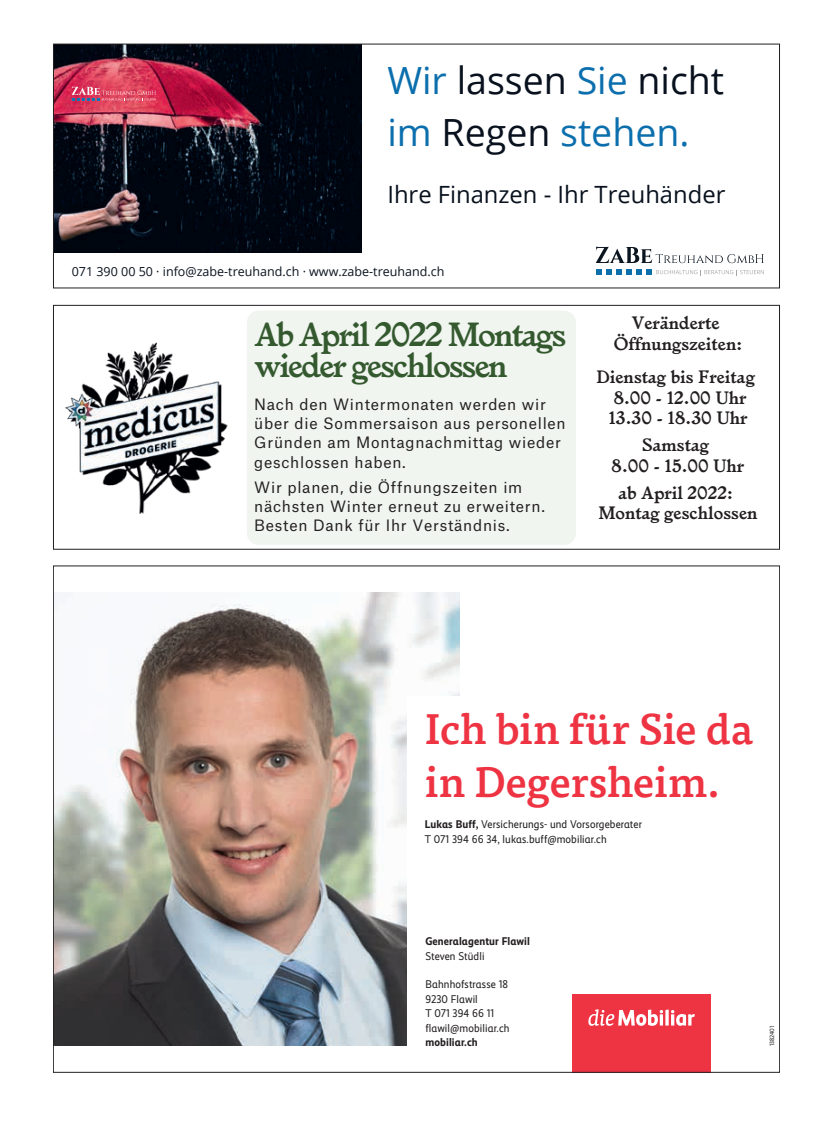
<style>
.page{position:relative;width:833px;height:1134px;background:#fff}
.page>*{position:absolute;margin:0;border:0;box-sizing:border-box;transform-origin:0 0}
.t1{font:500 42.5px/53px "Tisa Pro";letter-spacing:-.01em;color:#ee3343}
.t2{font:37.5px/52.1px "Open Sans";color:#08111d}
.t3{font:600 32.5px/31.9px "Larish Alte";letter-spacing:-.055em;color:#34592f}
.t4{font:23.75px "Open Sans";color:#08111d}
.t5{font:600 17.38px/20.5px "Larish Alte";color:#231f20;text-align:center}
.t6{font:15px/19.1px "Atlas Grotesk";letter-spacing:.05em;color:#231f20}
.t7{font:12.5px "Open Sans";color:#0a131e}
.t8{font:11.25px/14.4px "Mobiliar Realist";letter-spacing:.01em;color:#231f20}
.t9{font:700 11.25px "Mobiliar Realist";letter-spacing:.01em;color:#231f20}
.t10{font:6.25px "Mobiliar Realist";letter-spacing:.005em;color:#231f20}
.s1{color:#0c6fad}
.s2{font-weight:700}
</style>
<div class="page">
<div style="left:572px;top:994px;width:138px;height:78px;background:#ee3343"></div>
<svg style="left:588px;top:1009px;width:106px;height:17px"></svg>
<img style="left:55px;top:592px;width:404px;height:454px">
<div style="left:407px;top:837px;width:70px;height:227px;background:#fff"></div>
<div style="left:407px;top:696px;width:373px;height:164px;background:#fff"></div>
<img style="left:65px;top:343px;width:163px;height:170px">
<div style="left:247px;top:311px;width:329px;height:234px;background:#f0f5ef;border-radius:12px"></div>
<div style="left:53px;top:305px;width:727px;height:244px;border:1px solid #231f20"></div>
<img style="left:55px;top:46px;width:307px;height:206px">
<svg style="left:596px;top:247px;width:168px;height:16px"></svg>
<svg style="left:596px;top:269px;width:168px;height:6px"></svg>
<svg style="left:72px;top:87px;width:84px;height:14px"></svg>
<div style="left:53px;top:44px;width:727px;height:244px;border:1px solid #231f20"></div>
<h2 class="t2" style="left:387px;top:53px;width:338px"><span class="s1">Wir</span> lassen <span class="s1">Sie</span> nicht <span class="s1">im</span> Regen <span class="s1">stehen.</span></h2>
<h3 class="t4" style="left:387px;top:178px;width:339px">Ihre Finanzen - Ihr Treuhänder</h3>
<p class="t7" style="left:72px;top:263px;width:374px">071 390 00 50 · info@zabe-treuhand.ch · www.zabe-treuhand.ch</p>
<h3 class="t3" style="left:254px;top:315px;width:313px">Ab April 2022 Montags wieder geschlossen</h3>
<p class="t6" style="left:254px;top:393px;width:313px">Nach den Wintermonaten werden wir über die Sommersaison aus personellen<br>Gründen am Montagnachmittag wieder geschlossen haben.</p>
<p class="t6" style="left:254px;top:476px;width:292px">Wir planen, die Öffnungszeiten im nächsten Winter erneut zu erweitern.<br>Besten Dank für Ihr Verständnis.</p>
<p class="t5" style="left:613px;top:312px;width:130px">Veränderte<br>Öffnungszeiten:</p>
<p class="t5" style="left:596px;top:365px;width:160px">Dienstag bis Freitag<br>8.00 - 12.00 Uhr<br>13.30 - 18.30 Uhr</p>
<p class="t5" style="left:611px;top:433px;width:134px">Samstag<br>8.00 - 15.00 Uhr</p>
<p class="t5" style="left:598px;top:481px;width:161px">ab April 2022:<br>Montag geschlossen</p>
<h1 class="t1" style="left:425px;top:700px;width:330px">Ich bin für Sie da in Degersheim.</h1>
<p class="t8" style="left:425px;top:817px;width:219px"><span class="s2">Lukas Buff,</span> Versicherungs- und Vorsorgeberater<br>T 071 394 66 34, lukas.buff@mobiliar.ch</p>
<p class="t9" style="left:425px;top:935px;width:106px">Generalagentur Flawil</p>
<p class="t8" style="left:425px;top:949px;width:61px">Steven Stüdli</p>
<p class="t8" style="left:425px;top:977px;width:86px">Bahnhofstrasse 18<br>9230 Flawil<br>T 071 394 66 11 flawil@mobiliar.ch</p>
<p class="t9" style="left:425px;top:1035px;width:54px">mobiliar.ch</p>
<p class="t10" style="left:768px;top:1046px;width:21px;rotate:-90deg">1382401</p>
</div>
